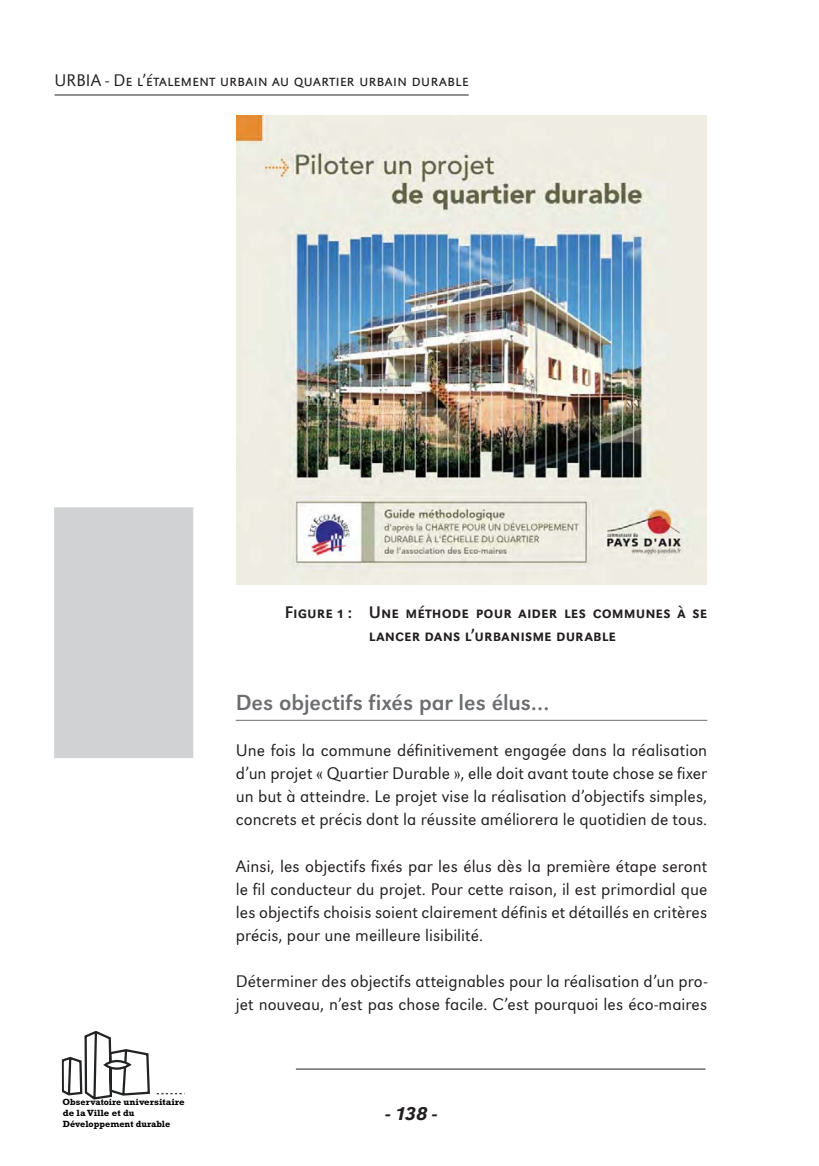
<style>
.page{position:relative;width:819px;height:1166px;background:#fff}
.page>*{position:absolute;margin:0;border:0;box-sizing:border-box;transform-origin:0 0}
.t1{font:22.75px "URW Grotesk T";color:#6c6d70}
.t2{font:italic 500 19.25px "URW Grotesk T";color:#231f20}
.t3{font:300 17.5px/23.1px "URW Grotesk T";letter-spacing:.005em;color:#231f20;text-align:justify}
.t4{font:17.5px/23.1px "URW Grotesk SCT";letter-spacing:.005em;color:#231f20;text-align:center}
.t5{font:300 17.5px "URW Grotesk SCT";color:#231f20}
.t6{font:700 9.1px/10.8px "Rockwell";letter-spacing:-.005em;color:#000}
</style>
<div class="page">
<hr style="left:55px;top:95px;width:413px;height:1px;background:#231f20">
<hr style="left:296px;top:1069px;width:409px;height:1px;background:#231f20">
<svg style="left:61px;top:1031px;width:124px;height:69px"></svg>
<div style="left:54px;top:507px;width:139px;height:251px;background:#d1d2d4"></div>
<hr style="left:236px;top:720px;width:471px;height:1px;background:#6c6d70">
<img style="left:237px;top:116px;width:469px;height:468px">
<p class="t5" style="left:55px;top:70px;width:415px">URBIA - De l’étalement urbain au quartier urbain durable</p>
<p class="t4" style="left:285px;top:600px;width:424px">Figure 1 : Une méthode pour aider les communes à se lancer dans l’urbanisme durable</p>
<h1 class="t1" style="left:236px;top:689px;width:315px">Des objectifs fixés par les élus…</h1>
<p class="t3" style="left:236px;top:738px;width:473px">Une fois la commune définitivement engagée dans la réalisation d’un projet « Quartier Durable », elle doit avant toute chose se fixer un but à atteindre. Le projet vise la réalisation d’objectifs simples, concrets et précis dont la réussite améliorera le quotidien de tous.</p>
<p class="t3" style="left:236px;top:854px;width:473px">Ainsi, les objectifs fixés par les élus dès la première étape seront le fil conducteur du projet. Pour cette raison, il est primordial que les objectifs choisis soient clairement définis et détaillés en critères précis, pour une meilleure lisibilité.</p>
<p class="t3" style="left:236px;top:969px;width:473px">Déterminer des objectifs atteignables pour la réalisation d’un pro&shy;jet nouveau, n’est pas chose facile. C’est pourquoi les éco-maires</p>
<p class="t6" style="left:63px;top:1096px;width:124px">Observatoire universitaire de la Ville et du<br>Développement durable</p>
<p class="t2" style="left:385px;top:1102px;width:53px">- 138 -</p>
</div>
